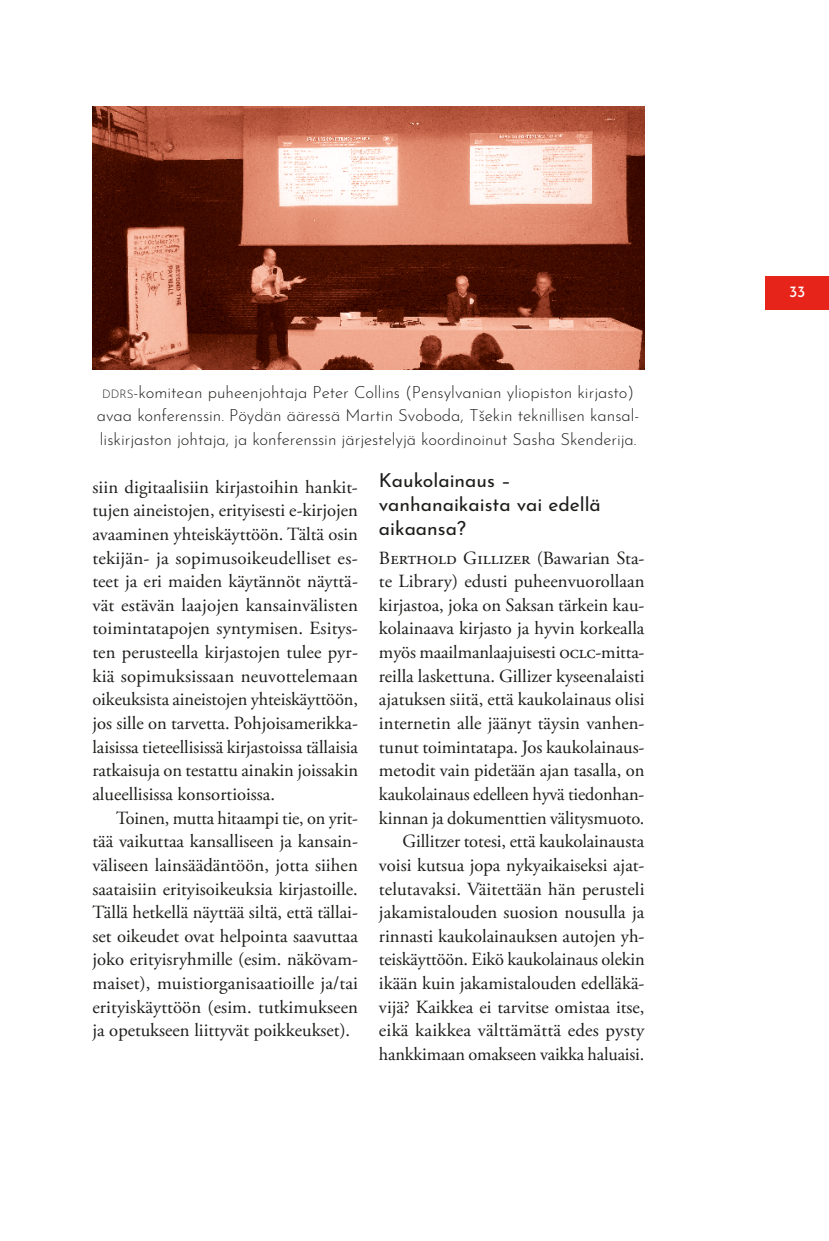
<style>
.page{position:relative;width:829px;height:1241px;background:#fff}
.page>*{position:absolute;margin:0;border:0;box-sizing:border-box;transform-origin:0 0}
.t1{font:19.25px/23.6px "Josefin Sans";color:#1d1d1b}
.t2{font:18.55px/23.6px "Adobe Garamond Pro";letter-spacing:-.005em;color:#1d1d1b;text-align:justify}
.t3{font:300 16.62px/23.6px "Josefin Sans";color:#1d1d1b;text-align:center}
.t4{font:15.75px "Josefin Sans";color:#fff}
.s1{font-size:11.72px}
</style>
<div class="page">
<div style="left:765px;top:276px;width:63px;height:33px;background:#e72419"></div>
<img style="left:92px;top:107px;width:552px;height:262px">
<p class="t3" style="left:97px;top:378px;width:544px"><span class="s1">ddrs</span>-komitean puheenjohtaja Peter Collins (Pensylvanian yliopiston kirjasto) avaa konferenssin. Pöydän ääressä Martin Svoboda, Tšekin teknillisen kansal&shy;liskirjaston johtaja, ja konferenssin järjestelyjä koordinoinut Sasha Skenderija.</p>
<p class="t2" style="left:92px;top:475px;width:267px">siin digitaalisiin kirjastoihin hankit&shy;tujen aineistojen, erityisesti e-kirjojen avaaminen yhteiskäyttöön. Tältä osin tekijän- ja sopimusoikeudelliset es&shy;teet ja eri maiden käytännöt näyttä&shy;vät estävän laajojen kansainvälisten toimintatapojen syntymisen. Esitys&shy;ten perusteella kirjastojen tulee pyr&shy;kiä sopimuksissaan neuvottelemaan oikeuksista aineistojen yhteiskäyttöön, jos sille on tarvetta. Pohjoisamerikka&shy;laisissa tieteellisissä kirjastoissa tällaisia ratkaisuja on testattu ainakin joissakin alueellisissa konsortioissa.</p>
<p class="t2" style="left:92px;top:806px;width:267px;text-indent:24px">Toinen, mutta hitaampi tie, on yrit&shy;tää vaikuttaa kansalliseen ja kansain&shy;väliseen lainsäädäntöön, jotta siihen saataisiin erityisoikeuksia kirjastoille.<br>Tällä hetkellä näyttää siltä, että tällai&shy;set oikeudet ovat helpointa saavuttaa joko erityisryhmille (esim. näkövam&shy;maiset), muistiorganisaatioille ja/tai erityiskäyttöön (esim. tutkimukseen ja opetukseen liittyvät poikkeukset).</p>
<p class="t1" style="left:379px;top:466px;width:223px">Kaukolainaus – vanhanaikaista vai edellä aikaansa?</p>
<p class="t2" style="left:379px;top:546px;width:267px;text-align:right">Berthold Gillizer (Bawarian Sta&shy;te Library) edusti puheenvuorollaan kirjastoa, joka on Saksan tärkein kau&shy;kolainaava kirjasto ja hyvin korkealla myös maailmanlaajuisesti oclc-mitta&shy;reilla laskettuna. Gillizer kyseenalaisti ajatuksen siitä, että kaukolainaus olisi internetin alle jäänyt täysin vanhen&shy;tunut toimintatapa. Jos kaukolainaus&shy;metodit vain pidetään ajan tasalla, on kaukolainaus edelleen hyvä tiedonhan&shy;kinnan ja dokumenttien välitysmuoto.<br>Gillitzer totesi, että kaukolainausta voisi kutsua jopa nykyaikaiseksi ajat&shy;telutavaksi. Väitettään hän perusteli jakamistalouden suosion nousulla ja rinnasti kaukolainauksen autojen yh&shy;teiskäyttöön. Eikö kaukolainaus olekin ikään kuin jakamistalouden edelläkä&shy;vijä? Kaikkea ei tarvitse omistaa itse, eikä kaikkea välttämättä edes pysty hankkimaan omakseen vaikka haluaisi.</p>
<p class="t4" style="left:789px;top:278px;width:18px">33</p>
</div>
